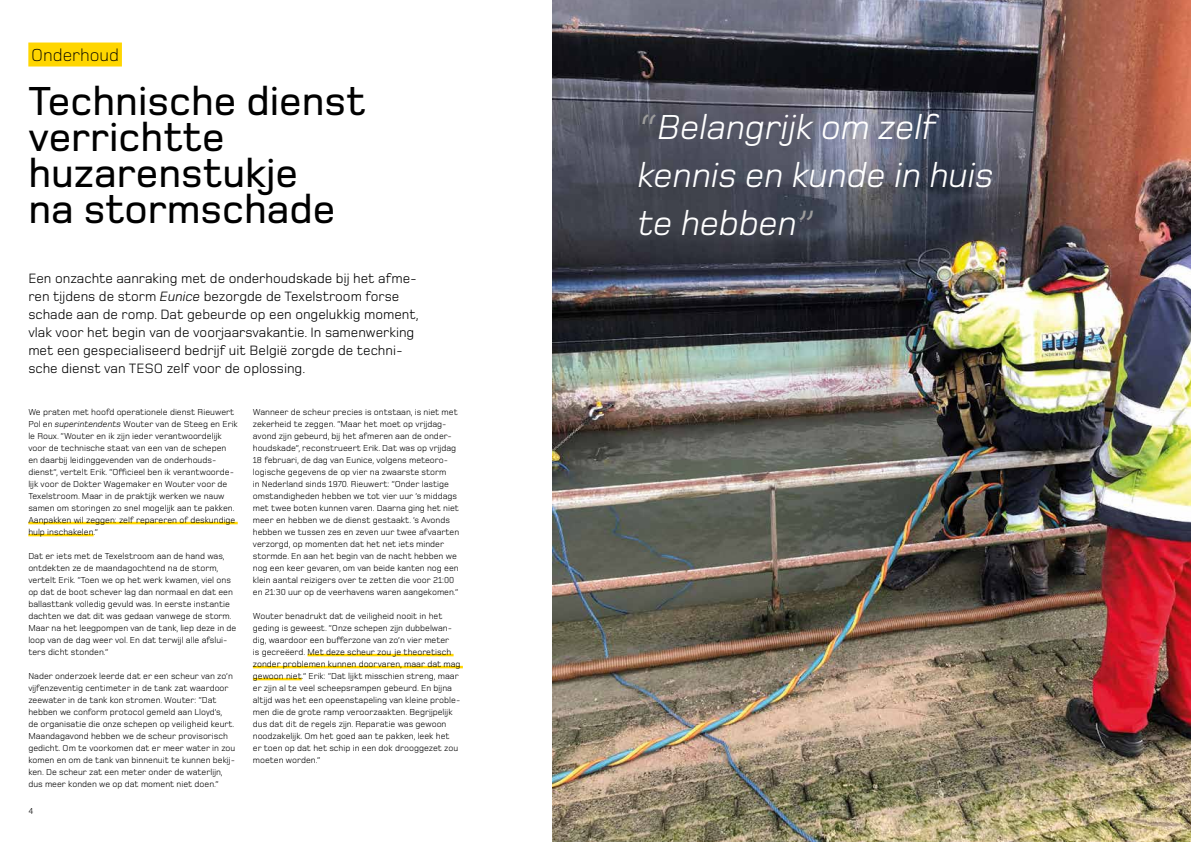
<style>
.page{position:relative;width:1191px;height:842px;background:#fff}
.page>*{position:absolute;margin:0;border:0;box-sizing:border-box;transform-origin:0 0}
.t1{font:500 42px/36px "Foundry Monoline OT3";color:#000}
.t2{font:italic 36px/48px "Foundry Monoline OT3";color:#fff}
.t3{font:300 18px "Foundry Monoline OT2";color:#000}
.t4{font:14px/18px "Foundry Monoline OT3";color:#000}
.t5{font:9px/12px "Foundry Monoline OT2";color:#000}
.s1{font-style:italic}
.s2{font-size:44px;color:#9d9d9c}
</style>
<div class="page">
<hr style="left:28px;top:522px;width:210px;height:2px;background:#ffd600">
<hr style="left:28px;top:534px;width:66px;height:2px;background:#ffd600">
<hr style="left:307px;top:654px;width:146px;height:2px;background:#ffd600">
<hr style="left:253px;top:666px;width:210px;height:2px;background:#ffd600">
<hr style="left:253px;top:678px;width:49px;height:2px;background:#ffd600">
<div style="left:28px;top:43px;width:94px;height:24px;background:#ffd600"></div>
<img style="left:553px;top:0;width:638px;height:842px">
<h3 class="t3" style="left:31px;top:42px;width:89px">Onderhoud</h3>
<h1 class="t1" style="left:28px;top:80px;width:339px">Technische dienst verrichtte huzarenstukje<br>na stormschade</h1>
<p class="t4" style="left:28px;top:268px;width:392px">Een onzachte aanraking met de onderhoudskade bij het afme&shy;ren tijdens de storm <span class="s1">Eunice</span> bezorgde de Texelstroom forse schade aan de romp. Dat gebeurde op een ongelukkig moment, vlak voor het begin van de voorjaarsvakantie. In samenwerking met een gespecialiseerd bedrijf uit België zorgde de techni&shy;sche dienst van TESO zelf voor de oplossing.</p>
<p class="t5" style="left:28px;top:405px;width:211px">We praten met hoofd operationele dienst Rieuwert Pol en <span class="s1">superintendents</span> Wouter van de Steeg en Erik le Roux. “Wouter en ik zijn ieder verantwoordelijk voor de technische staat van een van de schepen en daarbij leidinggevenden van de onderhouds&shy;dienst”, vertelt Erik. “Officieel ben ik verantwoorde&shy;lijk voor de Dokter Wagemaker en Wouter voor de Texelstroom. Maar in de praktijk werken we nauw samen om storingen zo snel mogelijk aan te pakken.<br>Aanpakken wil zeggen: zelf repareren of deskundige hulp inschakelen.”</p>
<p class="t5" style="left:28px;top:549px;width:209px">Dat er iets met de Texelstroom aan de hand was, ontdekten ze de maandagochtend na de storm, vertelt Erik. “Toen we op het werk kwamen, viel ons op dat de boot schever lag dan normaal en dat een ballasttank volledig gevuld was. In eerste instantie dachten we dat dit was gedaan vanwege de storm.<br>Maar na het leegpompen van de tank, liep deze in de loop van de dag weer vol. En dat terwijl alle afslui&shy;ters dicht stonden.”</p>
<p class="t5" style="left:28px;top:669px;width:208px">Nader onderzoek leerde dat er een scheur van zo’n vijfenzeventig centimeter in de tank zat waardoor zeewater in de tank kon stromen. Wouter: “Dat hebben we conform protocol gemeld aan Lloyd’s,<br>de organisatie die onze schepen op veiligheid keurt.<br>Maandagavond hebben we de scheur provisorisch gedicht. Om te voorkomen dat er meer water in zou komen en om de tank van binnenuit te kunnen bekij&shy;ken. De scheur zat een meter onder de waterlijn, dus meer konden we op dat moment niet doen.”</p>
<p class="t5" style="left:28px;top:804px;width:7px">4</p>
<p class="t5" style="left:253px;top:405px;width:208px">Wanneer de scheur precies is ontstaan, is niet met zekerheid te zeggen. “Maar het moet op vrijdag&shy;avond zijn gebeurd, bij het afmeren aan de onder&shy;houdskade”, reconstrueert Erik. Dat was op vrijdag 18 februari, de dag van Eunice, volgens meteoro&shy;logische gegevens de op vier na zwaarste storm<br>in Nederland sinds 1970. Rieuwert: “Onder lastige omstandigheden hebben we tot vier uur ’s middags met twee boten kunnen varen. Daarna ging het niet meer en hebben we de dienst gestaakt. ’s Avonds hebben we tussen zes en zeven uur twee afvaarten verzorgd, op momenten dat het net iets minder stormde. En aan het begin van de nacht hebben we nog een keer gevaren, om van beide kanten nog een klein aantal reizigers over te zetten die voor 21:00 en 21:30 uur op de veerhavens waren aangekomen.”</p>
<p class="t5" style="left:253px;top:609px;width:209px">Wouter benadrukt dat de veiligheid nooit in het geding is geweest. “Onze schepen zijn dubbelwan&shy;dig, waardoor een bufferzone van zo’n vier meter<br>is gecreëerd. Met deze scheur zou je theoretisch zonder problemen kunnen doorvaren, maar dat mag gewoon niet.” Erik: “Dat lijkt misschien streng, maar er zijn al te veel scheepsrampen gebeurd. En bijna altijd was het een opeenstapeling van kleine proble&shy;men die de grote ramp veroorzaakten. Begrijpelijk dus dat dit de regels zijn. Reparatie was gewoon noodzakelijk. Om het goed aan te pakken, leek het er toen op dat het schip in een dok drooggezet zou moeten worden.”</p>
<h2 class="t2" style="left:638px;top:100px;width:357px"><span class="s2">“</span>Belangrijk om zelf kennis en kunde in huis te hebben<span class="s2">”</span></h2>
</div>
